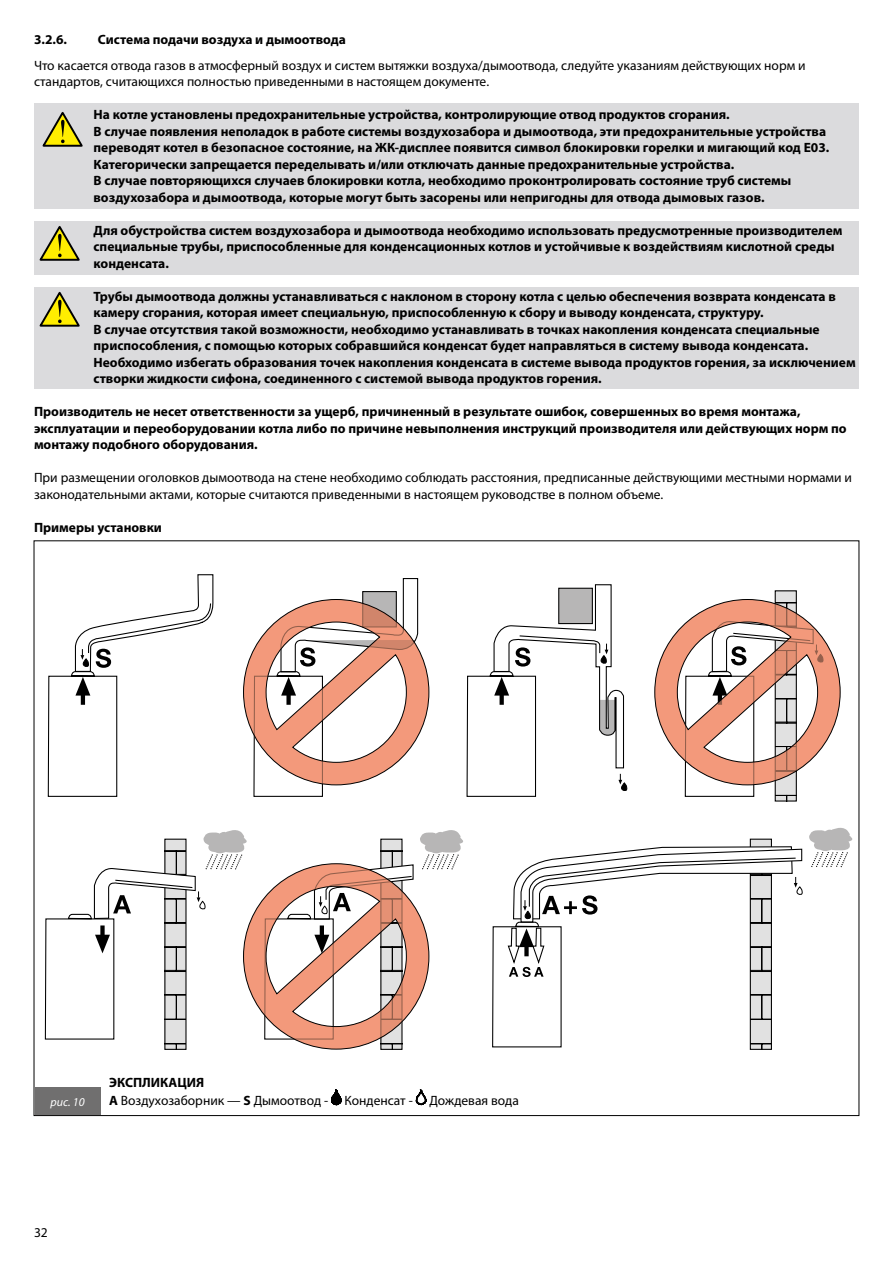
<style>
.page{position:relative;width:893px;height:1263px;background:#fff}
.page>*{position:absolute;margin:0;border:0;box-sizing:border-box;transform-origin:0 0}
.t1{font:700 13.5px/16.5px "Myriad Pro";color:#000}
.t2{font:13.5px/16.5px "Myriad Pro";color:#000}
.t3{font:italic 12px "Myriad Pro";color:#fff}
.s1{font-weight:700}
</style>
<div class="page">
<div style="left:34px;top:103px;width:825px;height:105px;background:#dbdbdd"></div>
<svg style="left:42px;top:112px;width:41px;height:35px"></svg>
<div style="left:34px;top:221px;width:825px;height:54px;background:#dbdbdd"></div>
<svg style="left:39px;top:226px;width:41px;height:35px"></svg>
<div style="left:34px;top:287px;width:825px;height:101px;background:#dbdbdd"></div>
<svg style="left:39px;top:291px;width:41px;height:36px"></svg>
<svg style="left:47px;top:574px;width:167px;height:223px"></svg>
<svg style="left:466px;top:584px;width:162px;height:213px"></svg>
<svg style="left:492px;top:827px;width:361px;height:222px"></svg>
<svg style="left:243px;top:578px;width:186px;height:219px"></svg>
<svg style="left:654px;top:591px;width:187px;height:210px"></svg>
<svg style="left:44px;top:830px;width:419px;height:220px"></svg>
<div style="left:35px;top:1087px;width:66px;height:28px;background:#706f6f"></div>
<svg style="left:331px;top:1089px;width:11px;height:17px"></svg>
<svg style="left:415px;top:1089px;width:12px;height:17px"></svg>
<p class="t1" style="left:34px;top:31px;width:35px">3.2.6.</p>
<p class="t1" style="left:98px;top:31px;width:250px">Система подачи воздуха и дымоотвода</p>
<p class="t2" style="left:34px;top:57px;width:773px">Что касается отвода газов в атмосферный воздух и систем вытяжки воздуха/дымоотвода, следуйте указаниям действующих норм и стандартов, считающихся полностью приведенными в настоящем документе.</p>
<p class="t1" style="left:94px;top:106px;width:737px">На котле установлены предохранительные устройства, контролирующие отвод продуктов сгорания.<br>В случае появления неполадок в работе системы воздухозабора и дымоотвода, эти предохранительные устройства переводят котел в безопасное состояние, на ЖК-дисплее появится символ блокировки горелки и мигающий код E03.<br>Категорически запрещается переделывать и/или отключать данные предохранительные устройства.<br>В случае повторяющихся случаев блокировки котла, необходимо проконтролировать состояние труб системы воздухозабора и дымоотвода, которые могут быть засорены или непригодны для отвода дымовых газов.</p>
<p class="t1" style="left:94px;top:221px;width:750px">Для обустройства систем воздухозабора и дымоотвода необходимо использовать предусмотренные производителем специальные трубы, приспособленные для конденсационных котлов и устойчивые к воздействиям кислотной среды конденсата.</p>
<p class="t1" style="left:94px;top:287px;width:764px">Трубы дымоотвода должны устанавливаться с наклоном в сторону котла с целью обеспечения возврата конденсата в камеру сгорания, которая имеет специальную, приспособленную к сбору и выводу конденсата, структуру.<br>В случае отсутствия такой возможности, необходимо устанавливать в точках накопления конденсата специальные приспособления, с помощью которых собравшийся конденсат будет направляться в систему вывода конденсата.<br>Необходимо избегать образования точек накопления конденсата в системе вывода продуктов горения, за исключением створки жидкости сифона, соединенного с системой вывода продуктов горения.</p>
<p class="t1" style="left:34px;top:403px;width:814px">Производитель не несет ответственности за ущерб, причиненный в результате ошибок, совершенных во время монтажа, эксплуатации и переоборудовании котла либо по причине невыполнения инструкций производителя или действующих норм по монтажу подобного оборудования.</p>
<p class="t2" style="left:34px;top:470px;width:819px">При размещении оголовков дымоотвода на стене необходимо соблюдать расстояния, предписанные действующими местными нормами и законодательными актами, которые считаются приведенными в настоящем руководстве в полном объеме.</p>
<p class="t1" style="left:34px;top:518px;width:129px">Примеры установки</p>
<p class="t3" style="left:50px;top:1095px;width:36px">рис. 10</p>
<p class="t2" style="left:109px;top:1074px;width:411px;line-height:18px"><span class="s1">ЭКСПЛИКАЦИЯ<br>A</span> Воздухозаборник — <span class="s1">S</span> Дымоотвод - Конденсат - Дождевая вода</p>
<p class="t2" style="left:34px;top:1224px;width:15px">32</p>
</div>
